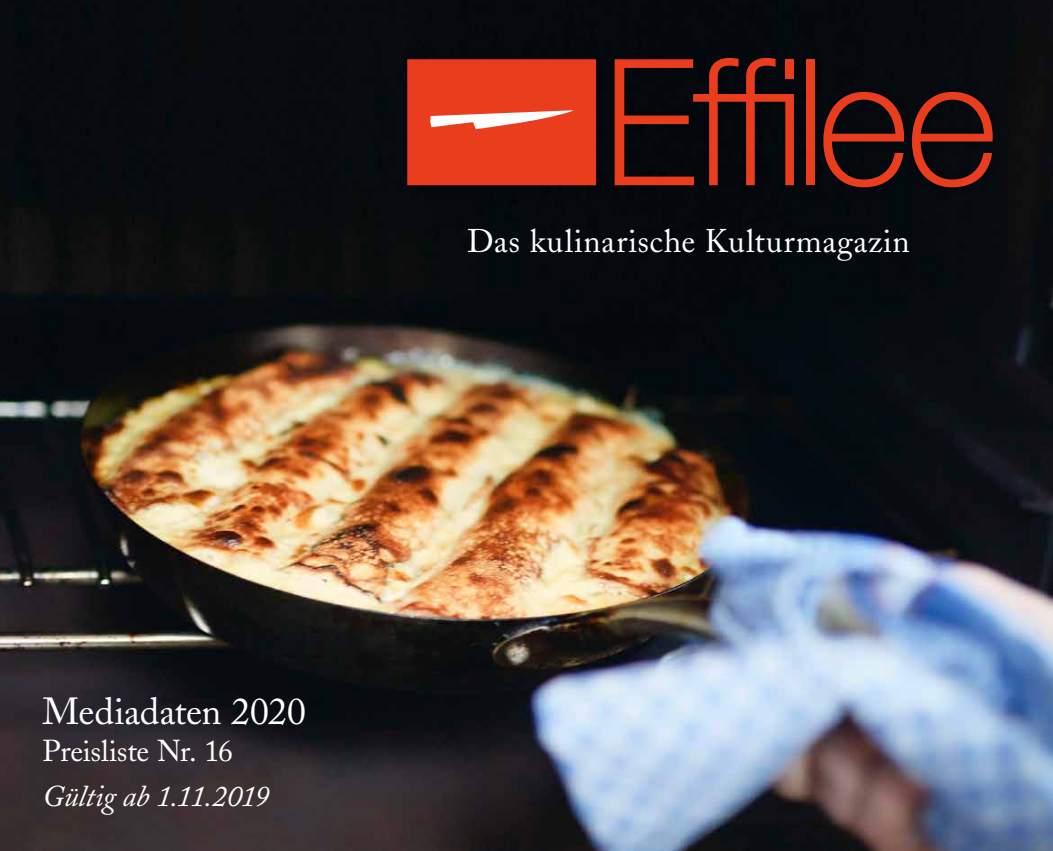
<style>
.page{position:relative;width:1053px;height:851px;background:#fff}
.page>*{position:absolute;margin:0;border:0;box-sizing:border-box;transform-origin:0 0}
.t1{font:37.5px "Adobe Caslon";letter-spacing:-.005em;color:#fff}
.t2{font:32.5px "Adobe Caslon";letter-spacing:.025em;color:#fff}
.t3{font:italic 30px "Adobe Caslon";letter-spacing:-.01em;color:#fff}
.t4{font:30px "Adobe Caslon";letter-spacing:-.01em;color:#fff}
</style>
<div class="page">
<img style="left:0;top:0;width:1052px;height:850px">
<div style="left:401px;top:52px;width:601px;height:145px;background:#06090e"></div>
<div style="left:805px;top:59px;width:9px;height:126px;background:#ea3d1d"></div>
<svg style="left:823px;top:92px;width:81px;height:95px"></svg>
<svg style="left:912px;top:92px;width:80px;height:95px"></svg>
<svg style="left:614px;top:58px;width:179px;height:127px"></svg>
<svg style="left:407px;top:59px;width:189px;height:126px;background:#ea4729"></svg>
<p class="t2" style="left:467px;top:222px;width:444px">Das kulinarische Kulturmagazin</p>
<p class="t1" style="left:43px;top:689px;width:265px">Mediadaten 2020</p>
<p class="t4" style="left:43px;top:733px;width:192px">Preisliste Nr. 16</p>
<p class="t3" style="left:43px;top:779px;width:228px">Gültig ab 1.11.2019</p>
</div>
